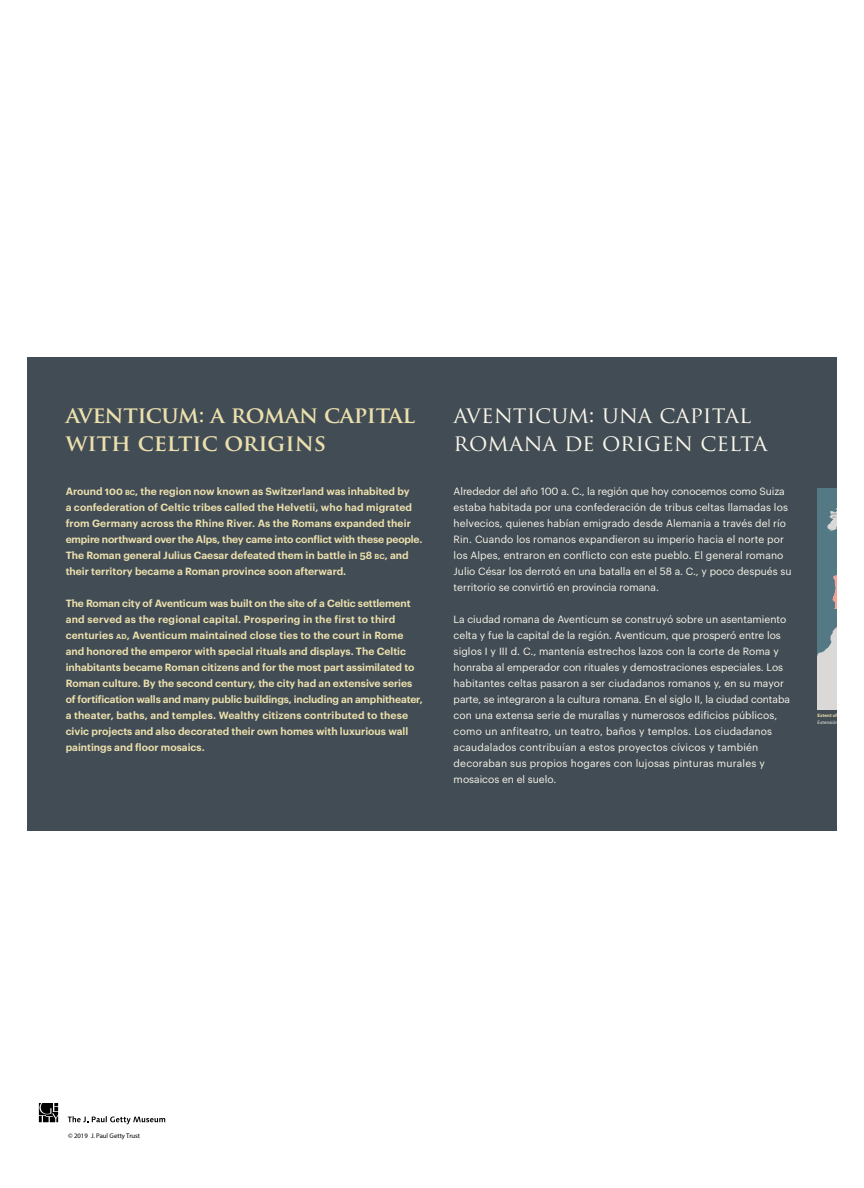
<style>
.page{position:relative;width:864px;height:1188px;background:#fff}
.page>*{position:absolute;margin:0;border:0;box-sizing:border-box;transform-origin:0 0}
.t1{font:700 22.8px/27.4px "Trajan Pro";letter-spacing:-.02em;color:#ece0ac}
.t2{font:22.8px/27.4px "Trajan Pro";color:#faf7ea}
.t3{font:10.27px/16px "Graphik";letter-spacing:.01em;color:#faf7ea}
.t4{font:600 10.27px/16px "Graphik";color:#ece0ac}
.t5{font:6.75px "Myriad Pro";color:#000}
.t6{font:600 4.57px "Graphik";color:#ece0ac}
.s1{font-size:7.2px}
</style>
<div class="page">
<div style="left:27px;top:358px;width:810px;height:472px;background:#424c55"></div>
<svg style="left:817px;top:488px;width:20px;height:222px;background:#82989f"></svg>
<svg style="left:68px;top:1116px;width:97px;height:8px"></svg>
<svg style="left:39px;top:1103px;width:19px;height:19px"></svg>
<h1 class="t1" style="left:66px;top:402px;width:351px">AVENTICUM: A ROMAN CAPITAL<br>WITH CELTIC ORIGINS</h1>
<p class="t4" style="left:66px;top:482px;width:358px">Around 100 <span class="s1">BC</span>, the region now known as Switzerland was inhabited by<br>a confederation of Celtic tribes called the Helvetii, who had migrated from Germany across the Rhine River. As the Romans expanded their empire northward over the Alps, they came into conflict with these people.<br>The Roman general Julius Caesar defeated them in battle in 58 <span class="s1">BC</span>, and their territory became a Roman province soon afterward.</p>
<p class="t4" style="left:66px;top:594px;width:359px">The Roman city of Aventicum was built on the site of a Celtic settlement and served as the regional capital. Prospering in the first to third centuries <span class="s1">AD</span>, Aventicum maintained close ties to the court in Rome and honored the emperor with special rituals and displays. The Celtic inhabitants became Roman citizens and for the most part assimilated to Roman culture. By the second century, the city had an extensive series of fortification walls and many public buildings, including an amphitheater, a theater, baths, and temples. Wealthy citizens contributed to these civic projects and also decorated their own homes with luxurious wall paintings and floor mosaics.</p>
<h1 class="t2" style="left:454px;top:401px;width:315px">AVENTICUM: UNA CAPITAL<br>ROMANA DE ORIGEN CELTA</h1>
<p class="t3" style="left:454px;top:482px;width:339px">Alrededor del año 100 a. C., la región que hoy conocemos como Suiza estaba habitada por una confederación de tribus celtas llamadas los helvecios, quienes habían emigrado desde Alemania a través del río Rin. Cuando los romanos expandieron su imperio hacia el norte por los Alpes, entraron en conflicto con este pueblo. El general romano Julio César los derrotó en una batalla en el 58 a. C., y poco después su territorio se convirtió en provincia romana.</p>
<p class="t3" style="left:454px;top:610px;width:338px">La ciudad romana de Aventicum se construyó sobre un asentamiento celta y fue la capital de la región. Aventicum, que prosperó entre los siglos I y III d. C., mantenía estrechos lazos con la corte de Roma y honraba al emperador con rituales y demostraciones especiales. Los habitantes celtas pasaron a ser ciudadanos romanos y, en su mayor parte, se integraron a la cultura romana. En el siglo II, la ciudad contaba con una extensa serie de murallas y numerosos edificios públicos, como un anfiteatro, un teatro, baños y templos. Los ciudadanos acaudalados contribuían a estos proyectos cívicos y también decoraban sus propios hogares con lujosas pinturas murales y mosaicos en el suelo.</p>
<p class="t6" style="left:817px;top:712px;width:46px">Extent of the Roman</p>
<p class="t5" style="left:68px;top:1132px;width:74px">© 2019 J. Paul Getty Trust</p>
</div>
